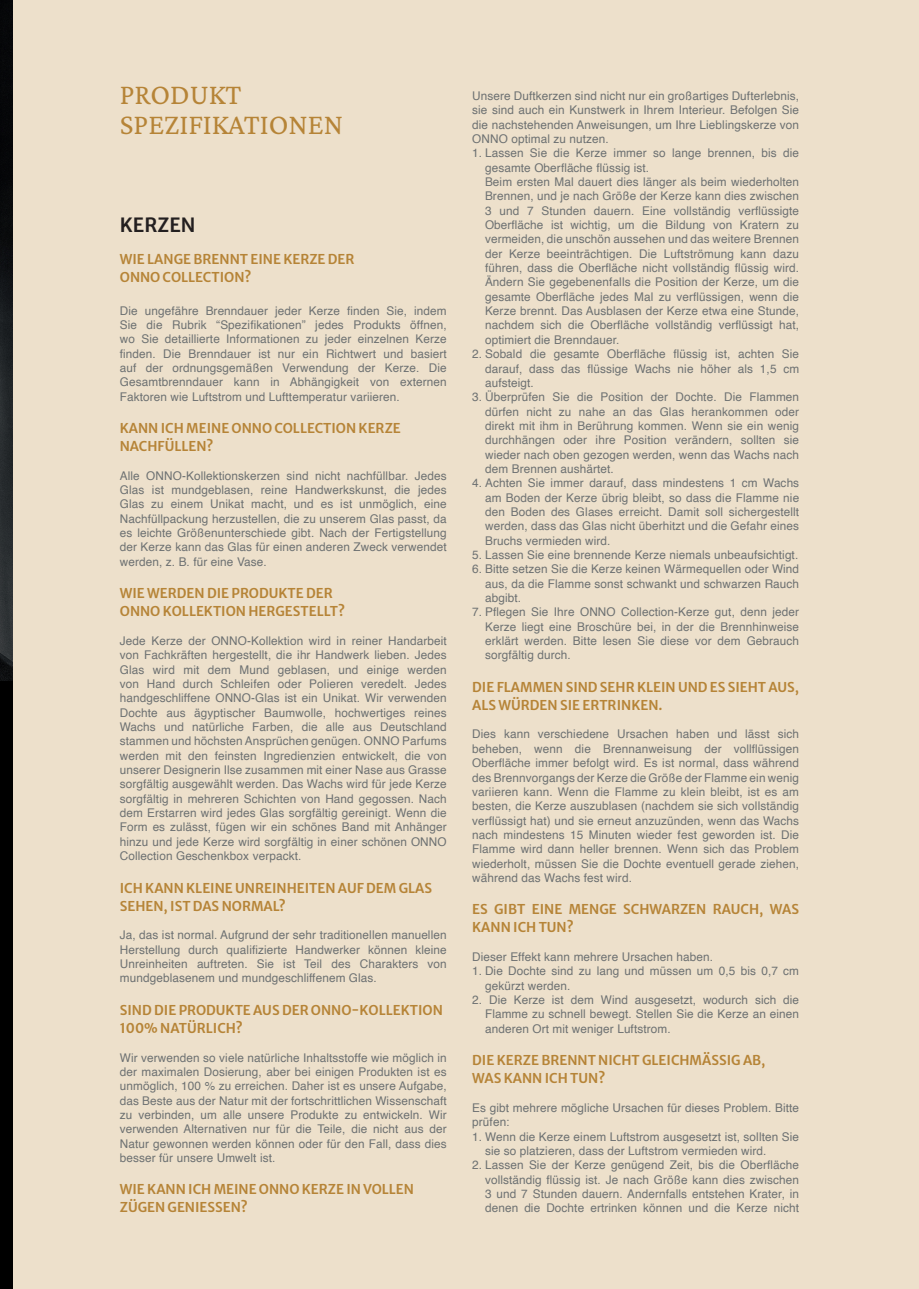
<style>
.page{position:relative;width:919px;height:1289px;background:#fff}
.page>*{position:absolute;margin:0;border:0;box-sizing:border-box;transform-origin:0 0}
.t1{font:200 30px/30.2px "Crimson Pro";color:#b68437}
.t2{font:600 19.5px "Merriweather Sans";color:#231f20}
.t3{font:600 13.5px/18.1px "Merriweather Sans";color:#b68437}
.t4{font:12px/14.4px "Helvetica";letter-spacing:.01em;color:#6d7172;text-align:justify}
</style>
<div class="page">
<div style="left:13px;top:0;width:905px;height:1288px;background:#ede0cb"></div>
<div style="left:0;top:0;width:13px;height:1288px;background:#000"></div>
<img style="left:0;top:0;width:13px;height:680px">
<h1 class="t1" style="left:120px;top:78px;width:225px">PRODUKT<br>SPEZIFIKATIONEN</h1>
<h2 class="t2" style="left:120px;top:207px;width:77px">KERZEN</h2>
<p class="t3" style="left:120px;top:248px;width:236px">WIE LANGE BRENNT EINE KERZE DER<br>ONNO COLLECTION?</p>
<p class="t4" style="left:120px;top:303px;width:328px">Die ungefähre Brenndauer jeder Kerze finden Sie, indem Sie die Rubrik “Spezifikationen” jedes Produkts öffnen, wo Sie detaillierte Informationen zu jeder einzelnen Kerze finden. Die Brenndauer ist nur ein Richtwert und basiert auf der ordnungsgemäßen Verwendung der Kerze. Die Gesamtbrenndauer kann in Abhängigkeit von externen Faktoren wie Luftstrom und Lufttemperatur variieren.</p>
<p class="t3" style="left:120px;top:417px;width:282px">KANN ICH MEINE ONNO COLLECTION KERZE<br>NACHFÜLLEN?</p>
<p class="t4" style="left:120px;top:468px;width:328px">Alle ONNO-Kollektionskerzen sind nicht nachfüllbar. Jedes Glas ist mundgeblasen, reine Handwerkskunst, die jedes Glas zu einem Unikat macht, und es ist unmöglich, eine Nachfüllpackung herzustellen, die zu unserem Glas passt, da es leichte Größenunterschiede gibt. Nach der Fertigstellung der Kerze kann das Glas für einen anderen Zweck verwendet werden, z. B. für eine Vase.</p>
<p class="t3" style="left:120px;top:582px;width:227px">WIE WERDEN DIE PRODUKTE DER<br>ONNO KOLLEKTION HERGESTELLT?</p>
<p class="t4" style="left:120px;top:634px;width:328px">Jede Kerze der ONNO-Kollektion wird in reiner Handarbeit von Fachkräften hergestellt, die ihr Handwerk lieben. Jedes Glas wird mit dem Mund geblasen, und einige werden von Hand durch Schleifen oder Polieren veredelt. Jedes handgeschliffene ONNO-Glas ist ein Unikat. Wir verwenden Dochte aus ägyptischer Baumwolle, hochwertiges reines Wachs und natürliche Farben, die alle aus Deutschland stammen und höchsten Ansprüchen genügen. ONNO Parfums werden mit den feinsten Ingredienzien entwickelt, die von unserer Designerin Ilse zusammen mit einer Nase aus Grasse sorgfältig ausgewählt werden. Das Wachs wird für jede Kerze sorgfältig in mehreren Schichten von Hand gegossen. Nach dem Erstarren wird jedes Glas sorgfältig gereinigt. Wenn die Form es zulässt, fügen wir ein schönes Band mit Anhänger hinzu und jede Kerze wird sorgfältig in einer schönen ONNO Collection Geschenkbox verpackt.</p>
<p class="t3" style="left:120px;top:877px;width:314px">ICH KANN KLEINE UNREINHEITEN AUF DEM GLAS<br>SEHEN, IST DAS NORMAL?</p>
<p class="t4" style="left:120px;top:928px;width:328px">Ja, das ist normal. Aufgrund der sehr traditionellen manuellen Herstellung durch qualifizierte Handwerker können kleine Unreinheiten auftreten. Sie ist Teil des Charakters von mundgeblasenem und mundgeschliffenem Glas.</p>
<p class="t3" style="left:120px;top:999px;width:324px">SIND DIE PRODUKTE AUS DER ONNO-KOLLEKTION<br>100% NATÜRLICH?</p>
<p class="t4" style="left:120px;top:1050px;width:328px">Wir verwenden so viele natürliche Inhaltsstoffe wie möglich in der maximalen Dosierung, aber bei einigen Produkten ist es unmöglich, 100 % zu erreichen. Daher ist es unsere Aufgabe, das Beste aus der Natur mit der fortschrittlichen Wissenschaft zu verbinden, um alle unsere Produkte zu entwickeln. Wir verwenden Alternativen nur für die Teile, die nicht aus der Natur gewonnen werden können oder für den Fall, dass dies besser für unsere Umwelt ist.</p>
<p class="t3" style="left:120px;top:1178px;width:296px">WIE KANN ICH MEINE ONNO KERZE IN VOLLEN<br>ZÜGEN GENIESSEN?</p>
<p class="t4" style="left:472px;top:89px;width:328px">Unsere Duftkerzen sind nicht nur ein großartiges Dufterlebnis, sie sind auch ein Kunstwerk in Ihrem Interieur. Befolgen Sie die nachstehenden Anweisungen, um Ihre Lieblingskerze von ONNO optimal zu nutzen.</p>
<p class="t4" style="left:485px;top:146px;width:315px;text-align:left;text-indent:-13px">1. Lassen Sie die Kerze immer so lange brennen, bis die gesamte Oberfläche flüssig ist.<br>Beim ersten Mal dauert dies länger als beim wiederholten Brennen, und je nach Größe der Kerze kann dies zwischen 3 und 7 Stunden dauern. Eine vollständig verflüssigte Oberfläche ist wichtig, um die Bildung von Kratern zu vermeiden, die unschön aussehen und das weitere Brennen der Kerze beeinträchtigen. Die Luftströmung kann dazu führen, dass die Oberfläche nicht vollständig flüssig wird.<br>Ändern Sie gegebenenfalls die Position der Kerze, um die gesamte Oberfläche jedes Mal zu verflüssigen, wenn die Kerze brennt. Das Ausblasen der Kerze etwa eine Stunde, nachdem sich die Oberfläche vollständig verflüssigt hat, optimiert die Brenndauer.</p>
<p class="t4" style="left:485px;top:347px;width:315px;text-indent:-13px">2. Sobald die gesamte Oberfläche flüssig ist, achten Sie darauf, dass das flüssige Wachs nie höher als 1,5 cm aufsteigt.</p>
<p class="t4" style="left:485px;top:390px;width:315px;text-indent:-13px">3. Überprüfen Sie die Position der Dochte. Die Flammen dürfen nicht zu nahe an das Glas herankommen oder direkt mit ihm in Berührung kommen. Wenn sie ein wenig durchhängen oder ihre Position verändern, sollten sie wieder nach oben gezogen werden, wenn das Wachs nach dem Brennen aushärtet.</p>
<p class="t4" style="left:485px;top:476px;width:315px;text-indent:-13px">4. Achten Sie immer darauf, dass mindestens 1 cm Wachs am Boden der Kerze übrig bleibt, so dass die Flamme nie den Boden des Glases erreicht. Damit soll sichergestellt werden, dass das Glas nicht überhitzt und die Gefahr eines Bruchs vermieden wird.</p>
<p class="t4" style="left:472px;top:548px;width:327px">5. Lassen Sie eine brennende Kerze niemals unbeaufsichtigt.</p>
<p class="t4" style="left:485px;top:562px;width:315px;text-indent:-13px">6. Bitte setzen Sie die Kerze keinen Wärmequellen oder Wind aus, da die Flamme sonst schwankt und schwarzen Rauch abgibt.</p>
<p class="t4" style="left:485px;top:605px;width:315px;text-indent:-13px">7. Pflegen Sie Ihre ONNO Collection-Kerze gut, denn jeder Kerze liegt eine Broschüre bei, in der die Brennhinweise erklärt werden. Bitte lesen Sie diese vor dem Gebrauch sorgfältig durch.</p>
<p class="t3" style="left:472px;top:676px;width:328px">DIE FLAMMEN SIND SEHR KLEIN UND ES SIEHT AUS,<br>ALS WÜRDEN SIE ERTRINKEN.</p>
<p class="t4" style="left:472px;top:727px;width:328px">Dies kann verschiedene Ursachen haben und lässt sich beheben, wenn die Brennanweisung der vollflüssigen Oberfläche immer befolgt wird. Es ist normal, dass während des Brennvorgangs der Kerze die Größe der Flamme ein wenig variieren kann. Wenn die Flamme zu klein bleibt, ist es am besten, die Kerze auszublasen (nachdem sie sich vollständig verflüssigt hat) und sie erneut anzuzünden, wenn das Wachs nach mindestens 15 Minuten wieder fest geworden ist. Die Flamme wird dann heller brennen. Wenn sich das Problem wiederholt, müssen Sie die Dochte eventuell gerade ziehen, während das Wachs fest wird.</p>
<p class="t3" style="left:472px;top:898px;width:328px">ES GIBT EINE MENGE SCHWARZEN RAUCH, WAS<br>KANN ICH TUN?</p>
<p class="t4" style="left:472px;top:950px;width:242px">Dieser Effekt kann mehrere Ursachen haben.</p>
<p class="t4" style="left:485px;top:964px;width:315px;text-indent:-13px">1. Die Dochte sind zu lang und müssen um 0,5 bis 0,7 cm gekürzt werden.</p>
<p class="t4" style="left:485px;top:993px;width:315px;text-indent:-13px">2. Die Kerze ist dem Wind ausgesetzt, wodurch sich die Flamme zu schnell bewegt. Stellen Sie die Kerze an einen anderen Ort mit weniger Luftstrom.</p>
<p class="t3" style="left:472px;top:1049px;width:295px">DIE KERZE BRENNT NICHT GLEICHMÄSSIG AB,<br>WAS KANN ICH TUN?</p>
<p class="t4" style="left:472px;top:1100px;width:328px">Es gibt mehrere mögliche Ursachen für dieses Problem. Bitte prüfen:</p>
<p class="t4" style="left:485px;top:1129px;width:315px;text-indent:-13px">1. Wenn die Kerze einem Luftstrom ausgesetzt ist, sollten Sie sie so platzieren, dass der Luftstrom vermieden wird.</p>
<p class="t4" style="left:485px;top:1158px;width:315px;text-indent:-13px">2. Lassen Sie der Kerze genügend Zeit, bis die Oberfläche vollständig flüssig ist. Je nach Größe kann dies zwischen 3 und 7 Stunden dauern. Andernfalls entstehen Krater, in denen die Dochte ertrinken können und die Kerze nicht</p>
</div>
